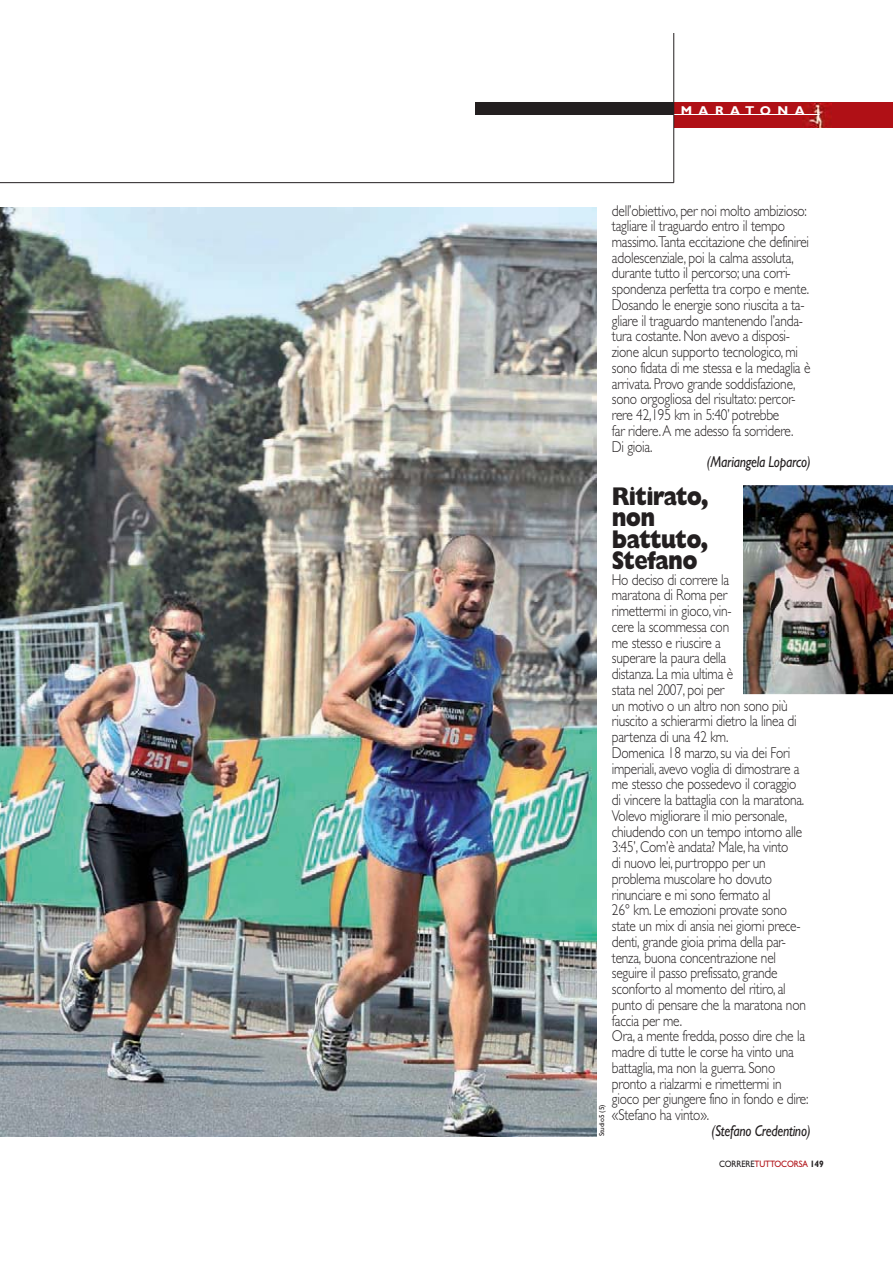
<style>
.page{position:relative;width:893px;height:1263px;background:#fff}
.page>*{position:absolute;margin:0;border:0;box-sizing:border-box;transform-origin:0 0}
.t1{font:800 25.8px/21.5px "Gill Sans";letter-spacing:-.035em;color:#231f20;scale:.85 1}
.t2{font:300 15.75px/15.8px "Gill Sans";letter-spacing:-.015em;color:#231f20;scale:.85 1}
.t3{font:italic 15.75px "Gill Sans";letter-spacing:-.015em;color:#231f20;scale:.85 1}
.t4{font:700 12.9px "Gill Sans";letter-spacing:.495em;color:#fff}
.t5{font:9.3px "Gill Sans";letter-spacing:-.015em;color:#b01016;scale:.9 1}
.t6{font:7.2px "Gill Sans";color:#231f20}
.s1{color:#231f20}
.s2{font-weight:700;color:#231f20}
</style>
<div class="page">
<hr style="left:0;top:182px;width:674px;height:1px;background:#231f20">
<div style="left:475px;top:102px;width:199px;height:12px;background:#231f20"></div>
<div style="left:674px;top:102px;width:219px;height:26px;background:#b01016"></div>
<img style="left:802px;top:104px;width:29px;height:24px">
<hr style="left:674px;top:114px;width:146px;height:1px;background:#fff">
<hr style="left:673px;top:33px;width:1px;height:150px;background:#231f20">
<img style="left:0;top:207px;width:596px;height:929px">
<img style="left:743px;top:485px;width:150px;height:210px">
<p class="t4" style="left:681px;top:106px;width:126px">MARATONA</p>
<p class="t2" style="left:612px;top:204px;width:235px">dell’obiettivo, per noi molto ambizioso: tagliare il traguardo entro il tempo massimo.Tanta eccitazione che definirei adolescenziale, poi la calma assoluta, durante tutto il percorso; una corri&shy;spondenza perfetta tra corpo e mente.<br>Dosando le energie sono riuscita a ta&shy;gliare il traguardo mantenendo l’anda&shy;tura costante. Non avevo a disposi&shy;zione alcun supporto tecnologico, mi sono fidata di me stessa e la medaglia è arrivata. Provo grande soddisfazione, sono orgogliosa del risultato: percor&shy;rere 42,195 km in 5:40’ potrebbe<br>far ridere. A me adesso fa sorridere.<br>Di gioia.</p>
<p class="t3" style="left:707px;top:457px;width:124px">(Mariangela Loparco)</p>
<h1 class="t1" style="left:612px;top:488px;width:116px">Ritirato, non battuto,<br>Stefano</h1>
<p class="t2" style="left:612px;top:573px;width:233px">Ho deciso di correre la<br>maratona di Roma per<br>rimettermi in gioco, vin-<br>cere la scommessa con<br>me stesso e riuscire a<br>superare la paura della<br>distanza. La mia ultima è<br>stata nel 2007, poi per<br>un motivo o un altro non sono più riuscito a schierarmi dietro la linea di partenza di una 42 km.<br>Domenica 18 marzo, su via dei Fori imperiali, avevo voglia di dimostrare a me stesso che possedevo il coraggio di vincere la battaglia con la maratona.<br>Volevo migliorare il mio personale, chiudendo con un tempo intorno alle<br>3:45’, Com’è andata? Male, ha vinto<br>di nuovo lei, purtroppo per un problema muscolare ho dovuto rinunciare e mi sono fermato al<br>26° km. Le emozioni provate sono state un mix di ansia nei giorni prece&shy;denti, grande gioia prima della par&shy;tenza, buona concentrazione nel seguire il passo prefissato, grande sconforto al momento del ritiro, al punto di pensare che la maratona non faccia per me.<br>Ora, a mente fredda, posso dire che la madre di tutte le corse ha vinto una battaglia, ma non la guerra. Sono pronto a rialzarmi e rimettermi in gioco per giungere fino in fondo e dire: «Stefano ha vinto».</p>
<p class="t6" style="left:599px;top:1136px;width:34px;rotate:-90deg">Studio5 (5)</p>
<p class="t3" style="left:711px;top:1125px;width:118px">(Stefano Credentino)</p>
<p class="t5" style="left:719px;top:1161px;width:118px"><span class="s1">CORRERE</span>TUTTOCORSA <span class="s2">149</span></p>
</div>
